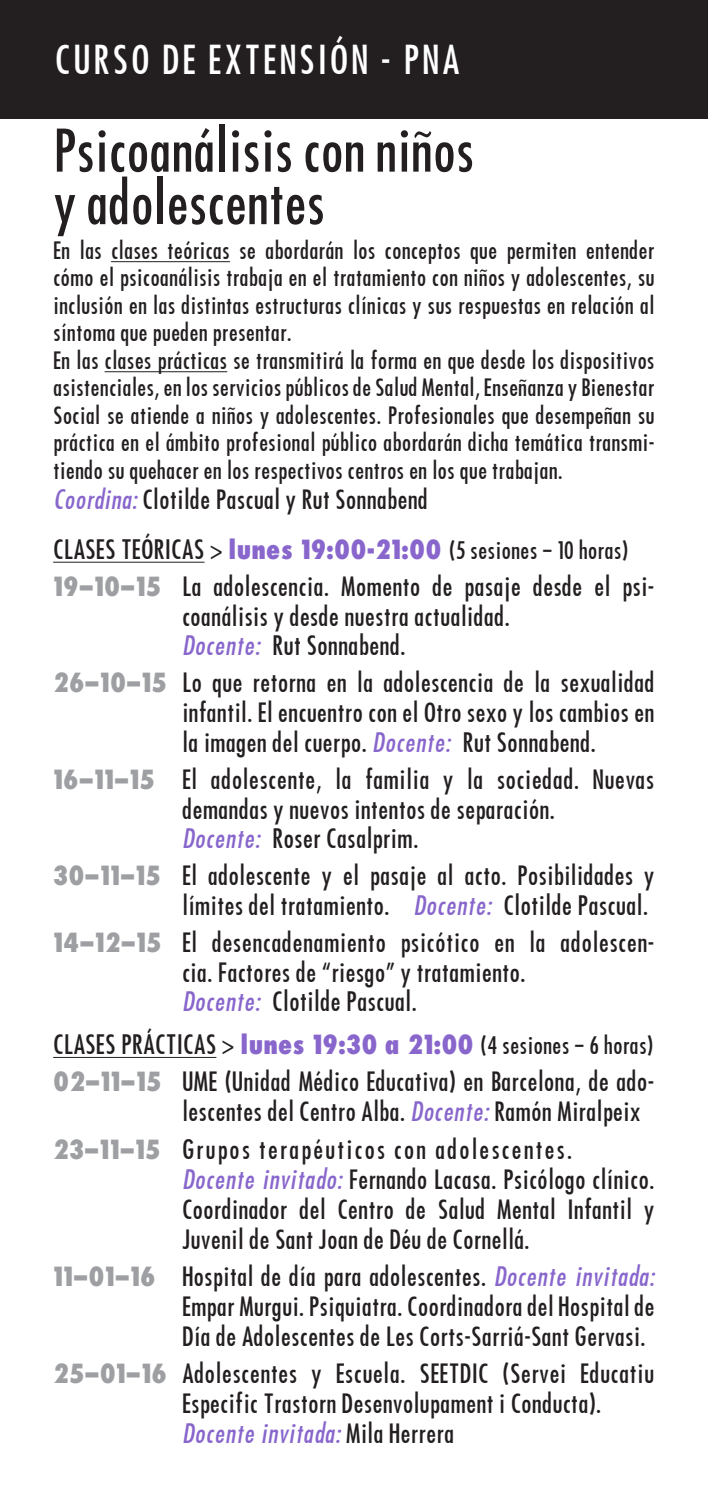
<style>
.page{position:relative;width:709px;height:1489px;background:#fff}
.page>*{position:absolute;margin:0;border:0;box-sizing:border-box;transform-origin:0 0}
.t1{font:55px/52.5px "Futura Cond Demi";letter-spacing:-.01em;color:#231f20}
.t2{font:37.5px "Futura Cond Demi";letter-spacing:.07em;color:#fff}
.t3{font:25.25px "Futura Cond Demi";color:#231f20}
.t4{font:italic 25.25px "Futura Cond Demi";color:#86c}
.t5{font:25px/30px "Futura Cond Demi";color:#231f20}
.t6{font:22.75px "Futura Cond Demi";color:#231f20}
.t7{font:22.5px/27.5px "Futura Cond Demi";color:#231f20}
.s1{font-size:22.5px;color:#231f20}
.s2{font-style:italic;color:#86c}
.s3{font-size:25.25px}
.s4{font-family:"Futura Cond X Boold";font-size:25.25px;color:#86c}
.s5{font-family:"Futura Cond X Boold";font-size:25.25px;color:#9d9fa2}
.s6{font-style:italic;font-size:25.25px;color:#86c}
.s7{font-style:normal;font-size:25px;color:#231f20}
</style>
<div class="page">
<div style="left:0;top:1px;width:708px;height:118px;background:#231f20"></div>
<hr style="left:111px;top:261px;width:119px;height:1px;background:#231f20">
<hr style="left:105px;top:371px;width:122px;height:1px;background:#231f20">
<hr style="left:53px;top:561px;width:151px;height:1px;background:#231f20">
<hr style="left:53px;top:1056px;width:163px;height:1px;background:#231f20">
<h2 class="t2" style="left:55px;top:36px;width:439px">CURSO DE EXTENSIÓN - PNA <span class="s1">––</span></h2>
<h1 class="t1" style="left:53px;top:124px;width:423px">Psicoanálisis con niños y adolescentes</h1>
<p class="t7" style="left:53px;top:236px;width:603px">En las clases teóricas se abordarán los conceptos que permiten entender cómo el psicoanálisis trabaja en el tratamiento con niños y adolescentes, su inclusión en las distintas estructuras clínicas y sus respuestas en relación al síntoma que pueden presentar.<br>En las clases prácticas se transmitirá la forma en que desde los dispositivos asistenciales, en los servicios públicos de Salud Mental, Enseñanza y Bienestar Social se atiende a niños y adolescentes. Profesionales que desempeñan su práctica en el ámbito profesional público abordarán dicha temática transmi&shy;tiendo su quehacer en los respectivos centros en los que trabajan.</p>
<p class="t5" style="left:53px;top:484px;width:376px"><span class="s2">Coordina:</span> Clotilde Pascual y Rut Sonnabend</p>
<p class="t6" style="left:53px;top:535px;width:576px"><span class="s3">CLASES TEÓRICAS &gt;</span> <span class="s4">lunes 19:00-21:00</span> (5 sesiones – 10 horas)</p>
<p class="t5" style="left:182px;top:571px;width:474px;text-indent:-129px"><span class="s5">19–10–15</span> La adolescencia. Momento de pasaje desde el psi&shy;coanálisis y desde nuestra actualidad<span class="s3">.</span></p>
<p class="t3" style="left:182px;top:629px;width:225px"><span class="s2">Docente:</span> Rut Sonnabend.</p>
<p class="t5" style="left:182px;top:667px;width:474px;text-align:justify;text-indent:-129px"><span class="s5">26–10–15</span> Lo que retorna en la adolescencia de la sexualidad infantil. El encuentro con el Otro sexo y los cambios en la imagen del cuerpo<span class="s3">.</span> <span class="s6">Docente:</span> <span class="s3">Rut Sonnabend.</span></p>
<p class="t5" style="left:182px;top:764px;width:474px;text-indent:-129px"><span class="s5">16–11–15</span> El adolescente, la familia y la sociedad. Nuevas demandas y nuevos intentos de separación<span class="s3">.</span></p>
<p class="t3" style="left:182px;top:822px;width:238px"><span class="s2">Docente:</span> Roser Casalprim.</p>
<p class="t5" style="left:53px;top:860px;width:603px;text-align:right"><span class="s5">30–11–15</span> El adolescente y el pasaje al acto. Posibilidades y límites del tratamiento. <span class="s6">Docente:</span> <span class="s3">Clotilde Pascual.</span></p>
<p class="t5" style="left:53px;top:927px;width:603px;text-align:center"><span class="s5">14–12–15</span> El desencadenamiento psicótico en la adolescen&shy;cia. Factores de “riesgo” y tratamiento<span class="s3">.</span></p>
<p class="t3" style="left:182px;top:985px;width:237px"><span class="s2">Docente:</span> Clotilde Pascual.</p>
<p class="t6" style="left:53px;top:1030px;width:601px"><span class="s3">CLASES PRÁCTICAS &gt;</span> <span class="s4">lunes 19:30 a 21:00</span> (4 sesiones – 6 horas)</p>
<p class="t5" style="left:182px;top:1066px;width:474px;text-indent:-129px"><span class="s5">02–11–15</span> UME (Unidad Médico Educativa) en Barcelona, de ado&shy;lescentes del Centro Alba. <span class="s6">Docente:</span> Ramón Miralpeix</p>
<p class="t5" style="left:182px;top:1133px;width:474px;text-indent:-129px"><span class="s5">23–11–15</span> Grupos terapéuticos con adolescentes<span class="s3">.<br></span><span class="s6">Docente invitado:</span> Fernando Lacasa. Psicólogo clínico.<br>Coordinador del Centro de Salud Mental Infantil y Juvenil de Sant Joan de Déu de Cornellá.</p>
<p class="t5" style="left:182px;top:1260px;width:474px;text-align:justify;text-indent:-129px"><span class="s5">11–01–16</span> Hospital de día para adolescentes<span class="s3">.</span> <span class="s6">Docente invitada:<br></span>Empar Murgui. Psiquiatra. Coordinadora del Hospital de Día de Adolescentes de Les Corts-Sarriá-Sant Gervasi<span class="s3">.</span></p>
<p class="t5" style="left:182px;top:1357px;width:474px;text-indent:-129px"><span class="s5">25–01–16</span> Adolescentes y Escuela. SEETDIC (Servei Educatiu<br>Especific Trastorn Desenvolupament i Conducta)<span class="s3">.</span></p>
<p class="t4" style="left:182px;top:1417px;width:274px">Docente invitada: <span class="s7">Mila Herrera</span></p>
</div>
